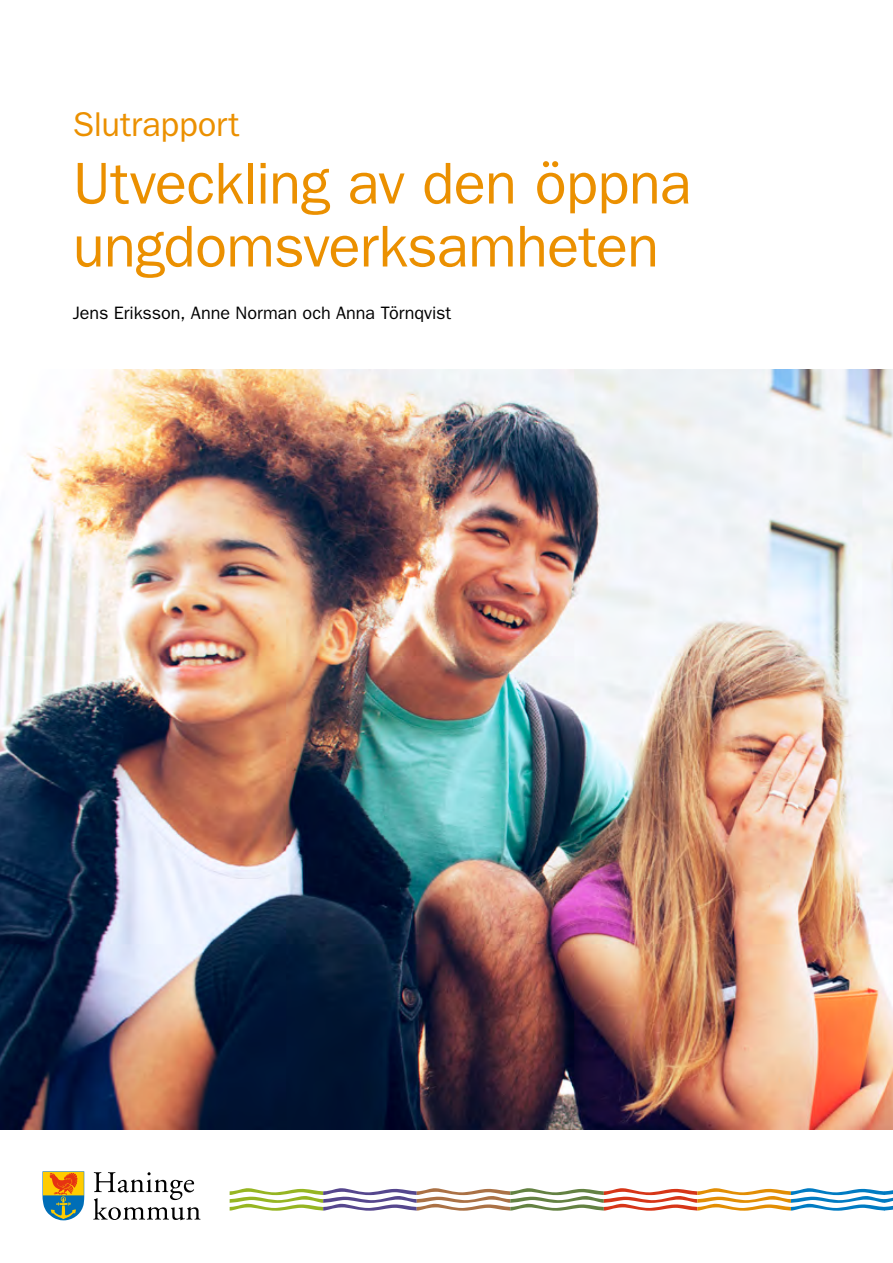
<style>
.page{position:relative;width:893px;height:1263px;background:#fff}
.page>*{position:absolute;margin:0;border:0;box-sizing:border-box;transform-origin:0 0}
.t1{font:59.1px/63px "ITC Franklin Gothic Std";letter-spacing:-.015em;color:#eb9000}
.t2{font:34.5px "ITC Franklin Gothic Std";color:#eb9000}
.t3{font:18px "ITC Franklin Gothic Std";color:#000}
</style>
<div class="page">
<img style="left:0;top:370px;width:893px;height:759px">
<svg style="left:93px;top:1172px;width:107px;height:48px"></svg>
<svg style="left:43px;top:1171px;width:41px;height:49px;background:#9e955b"></svg>
<svg style="left:230px;top:1188px;width:663px;height:22px"></svg>
<h1 class="t2" style="left:73px;top:105px;width:168px">Slutrapport</h1>
<h1 class="t1" style="left:73px;top:152px;width:621px">Utveckling av den öppna ungdomsverksamheten</h1>
<p class="t3" style="left:73px;top:302px;width:380px">Jens Eriksson, Anne Norman och Anna Törnqvist</p>
</div>
